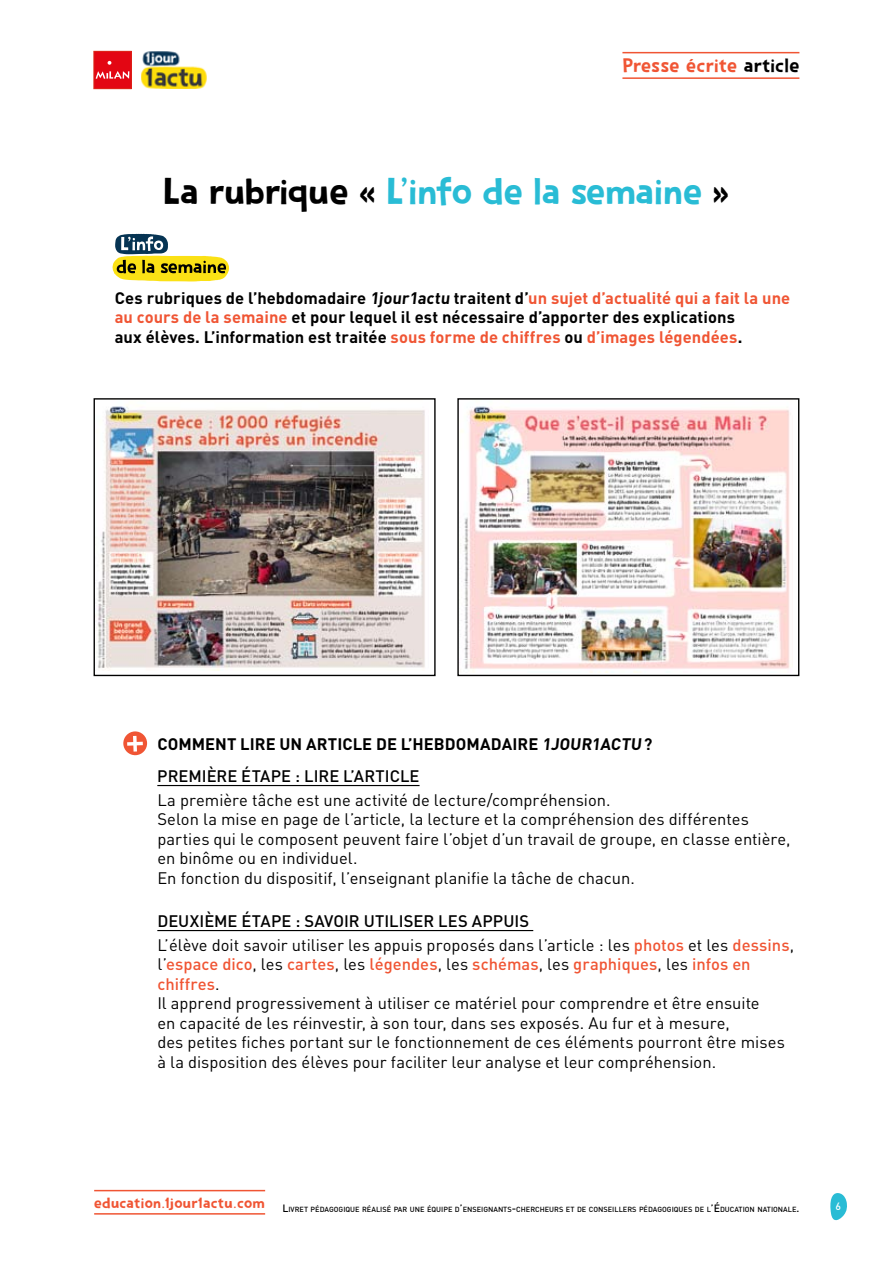
<style>
.page{position:relative;width:893px;height:1263px;background:#fff}
.page>*{position:absolute;margin:0;border:0;box-sizing:border-box;transform-origin:0 0}
.t1{font:37.5px "Spoonbread";color:#29bcd5}
.t2{font:19.5px "Spoonbread";letter-spacing:.01em;color:#f05534}
.t3{font:16.5px/19.5px "DIN";color:#000}
.t4{font:700 16.5px/19.5px "DIN";letter-spacing:.005em;color:#000}
.t5{font:500 16.5px "DIN";letter-spacing:.005em;color:#000}
.t6{font:500 10.5px "DIN";color:#fff}
.t7{font:500 7.35px "DIN";color:#000}
.s1{color:#000}
.s2{color:#f05534}
.s3{font-weight:500}
.s4{font-weight:500;color:#f05534}
.s5{font-size:10.5px}
</style>
<div class="page">
<svg style="left:830px;top:1193px;width:17px;height:28px"></svg>
<div style="left:94px;top:51px;width:37px;height:38px;background:#e30613"></div>
<svg style="left:108px;top:61px;width:3px;height:4px"></svg>
<svg style="left:96px;top:71px;width:33px;height:8px"></svg>
<div style="left:94px;top:51px;width:37px;height:38px;border:1px solid #dc291a"></div>
<img style="left:141px;top:51px;width:66px;height:38px">
<div style="left:123px;top:731px;width:24px;height:24px;background:#f05534;border-radius:50%"></div>
<svg style="left:127px;top:736px;width:16px;height:15px"></svg>
<img style="left:97px;top:406px;width:328px;height:265px">
<div style="left:94px;top:398px;width:342px;height:278px;border:1px solid #000"></div>
<img style="left:460px;top:406px;width:333px;height:266px">
<div style="left:457px;top:398px;width:342px;height:278px;border:1px solid #000"></div>
<hr style="left:94px;top:1213px;width:171px;height:1px;background:#f05534">
<hr style="left:94px;top:1190px;width:171px;height:1px;background:#f05534">
<hr style="left:157px;top:785px;width:263px;height:1px;background:#000">
<hr style="left:157px;top:930px;width:376px;height:1px;background:#000">
<hr style="left:622px;top:77px;width:177px;height:2px;background:#f05534">
<hr style="left:622px;top:52px;width:177px;height:1px;background:#f05534">
<svg style="left:112px;top:234px;width:117px;height:47px"></svg>
<p class="t2" style="left:622px;top:54px;width:178px">Presse écrite <span class="s1">article</span></p>
<h1 class="t1" style="left:163px;top:170px;width:568px"><span class="s1">La rubrique «</span> L’info de la semaine <span class="s1">»</span></h1>
<p class="t4" style="left:115px;top:287px;width:677px">Ces rubriques de l’hebdomadaire 1jour1actu traitent d’<span class="s2">un sujet d’actualité qui a fait la une au cours de la semaine</span> et pour lequel il est nécessaire d’apporter des explications<br>aux élèves. L’information est traitée <span class="s2">sous forme de chiffres</span> ou <span class="s2">d’images légendées</span>.</p>
<p class="t4" style="left:157px;top:733px;width:496px">COMMENT LIRE UN ARTICLE DE L’HEBDOMADAIRE 1JOUR1ACTU?</p>
<p class="t5" style="left:157px;top:765px;width:166px">PREMIÈRE étape : lire</p>
<p class="t5" style="left:343px;top:765px;width:75px">l’arti cle</p>
<p class="t3" style="left:157px;top:789px;width:635px">La première tâche est une activité de lecture/compréhension.<br>Selon la mise en page de l’article, la lecture et la compréhension des différentes parties qui le composent peuvent faire l’objet d’un travail de groupe, en classe entière, en binôme ou en individuel.<br>En fonction du dispositif, l’enseignant planifie la tâche de chacun.</p>
<p class="t5" style="left:157px;top:910px;width:251px">DEUXIÈME étape : Savoir uti liser</p>
<p class="t3" style="left:157px;top:909px;width:638px;line-height:23.7px;text-indent:281px"><span class="s3">les appuis<br></span>L’élève doit savoir utiliser les appuis proposés dans l’article : les <span class="s4">photos</span> et les <span class="s4">dessins</span>,</p>
<p class="t3" style="left:157px;top:954px;width:629px">l’<span class="s4">espace dico</span>, les <span class="s4">cartes</span>, les <span class="s4">légendes</span>, les <span class="s4">schémas</span>, les <span class="s4">graphiques</span>, les <span class="s4">infos en chiffres</span>.<br>Il apprend progressivement à utiliser ce matériel pour comprendre et être ensuite<br>en capacité de les réinvestir, à son tour, dans ses exposés. Au fur et à mesure,<br>des petites fiches portant sur le fonctionnement de ces éléments pourront être mises à la disposition des élèves pour faciliter leur analyse et leur compréhension.</p>
<p class="t7" style="left:94px;top:1204px;width:707px"><sup>education.1jour1actu.com</sup> <span class="s5">L</span>IVRET PÉDAGOGIQUE RÉALISÉ PAR UNE ÉQUIPE D<span class="s5">’</span>ENSEIGNANTS<span class="s5">-</span>CHERCHEURS ET DE CONSEILLERS PÉDAGOGIQUES DE L<span class="s5">’É</span> DUCATION NATIONALE<span class="s5">.</span></p>
<p class="t6" style="left:835px;top:1199px;width:7px">6</p>
</div>
